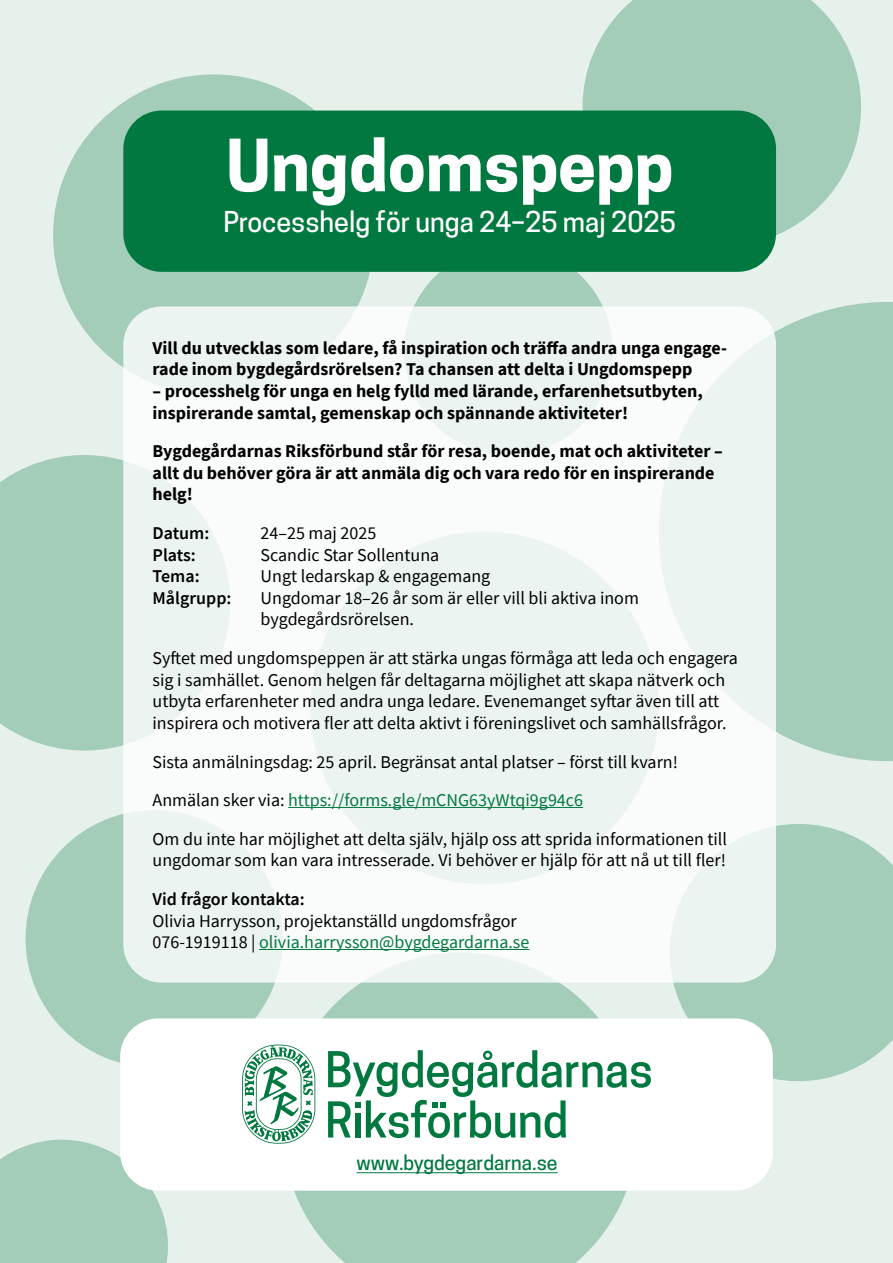
<style>
.page{position:relative;width:893px;height:1263px;background:#e6f1ec}
.page>*{position:absolute;margin:0;border:0;box-sizing:border-box;transform-origin:0 0}
.t1{font:700 67.5px "Cooper Hewitt";color:#fff}
.t2{font:500 27px "Cooper Hewitt";color:#fff}
.t3{font:500 19.5px "Cooper Hewitt";color:#00783f}
.t4{font:18px/21.6px "Source Sans Pro";color:#000}
.t5{font:700 18px/21.6px "Source Sans Pro";color:#000}
.t6{font:600 18px "Source Sans Pro";color:#000}
.s1{color:#00783f}
</style>
<div class="page">
<div style="left:53px;top:74px;width:321px;height:321px;background:#a3ccb9;border-radius:50%"></div>
<div style="left:404px;top:246px;width:209px;height:209px;background:#a3ccb9;border-radius:50%"></div>
<svg style="left:583px;top:0;width:278px;height:246px;fill:#a3ccb9"></svg>
<div style="left:26px;top:810px;width:257px;height:257px;background:#a3ccb9;border-radius:50%"></div>
<div style="left:0;top:1140px;width:168px;height:123px;background:#a3ccb9"></div>
<svg style="left:670px;top:824px;width:223px;height:257px;background:#a8cebd"></svg>
<svg style="left:283px;top:982px;width:355px;height:281px;fill:#a3ccb9"></svg>
<div style="left:0;top:455px;width:123px;height:295px;background:#a3ccb9"></div>
<div style="left:774px;top:302px;width:119px;height:459px;background:#a3ccb9"></div>
<div style="left:123px;top:111px;width:653px;height:161px;background:#00783f;border-radius:38px"></div>
<div style="left:123px;top:306px;width:653px;height:676px;background:linear-gradient(to right,#f3f8f6,#f2f7f5);border-radius:38px"></div>
<div style="left:120px;top:1018px;width:653px;height:173px;background:#fff;border-radius:38px"></div>
<hr style="left:288px;top:807px;width:295px;height:1px;background:#00783f">
<hr style="left:259px;top:949px;width:270px;height:1px;background:#00783f">
<svg style="left:328px;top:1050px;width:323px;height:88px"></svg>
<svg style="left:242px;top:1044px;width:73px;height:100px"></svg>
<hr style="left:357px;top:1172px;width:201px;height:1px;background:#00783f">
<h1 class="t1" style="left:226px;top:126px;width:449px">Ungdomspepp</h1>
<h2 class="t2" style="left:223px;top:206px;width:454px">Processhelg för unga 24–25 maj 2025</h2>
<p class="t5" style="left:153px;top:337px;width:576px">Vill du utvecklas som ledare, få inspiration och träffa andra unga engage&shy;rade inom bygdegårdsrörelsen? Ta chansen att delta i Ungdomspepp</p>
<p class="t5" style="left:153px;top:380px;width:552px">– processhelg för unga en helg fylld med lärande, erfarenhetsutbyten, inspirerande samtal, gemenskap och spännande aktiviteter!</p>
<p class="t5" style="left:153px;top:440px;width:572px">Bygdegårdarnas Riksförbund står för resa, boende, mat och aktiviteter – allt du behöver göra är att anmäla dig och vara redo för en inspirerande helg!</p>
<p class="t6" style="left:153px;top:521px;width:58px">Datum:</p>
<p class="t4" style="left:261px;top:522px;width:117px">24–25 maj 2025</p>
<p class="t6" style="left:153px;top:543px;width:45px">Plats:</p>
<p class="t4" style="left:261px;top:544px;width:180px">Scandic Star Sollentuna</p>
<p class="t6" style="left:153px;top:564px;width:49px">Tema:</p>
<p class="t4" style="left:261px;top:565px;width:231px">Ungt ledarskap &amp; engagemang</p>
<p class="t6" style="left:153px;top:586px;width:80px">Målgrupp:</p>
<p class="t4" style="left:261px;top:587px;width:380px">Ungdomar 18–26 år som är eller vill bli aktiva inom bygdegårdsrörelsen.</p>
<p class="t4" style="left:153px;top:647px;width:587px">Syftet med ungdomspeppen är att stärka ungas förmåga att leda och engagera sig i samhället. Genom helgen får deltagarna möjlighet att skapa nätverk och utbyta erfarenheter med andra unga ledare. Evenemanget syftar även till att inspirera och motivera fler att delta aktivt i föreningslivet och samhällsfrågor.</p>
<p class="t4" style="left:153px;top:742px;width:576px;line-height:38.5px">Sista anmälningsdag: 25 april. Begränsat antal platser – först till kvarn!<br>Anmälan sker via: <span class="s1">https://forms.gle/mCNG63yWtqi9g94c6<br></span>Om du inte har möjlighet att delta själv, hjälp oss att sprida informationen till</p>
<p class="t4" style="left:153px;top:849px;width:575px">ungdomar som kan vara intresserade. Vi behöver er hjälp för att nå ut till fler!</p>
<p class="t6" style="left:153px;top:887px;width:154px">Vid frågor kontakta:</p>
<p class="t4" style="left:153px;top:910px;width:378px">Olivia Harrysson, projektanställd ungdomsfrågor<br>076-1919118 | <span class="s1">olivia.harrysson@bygdegardarna.se</span></p>
<p class="t3" style="left:357px;top:1151px;width:202px">www.bygdegardarna.se</p>
</div>
